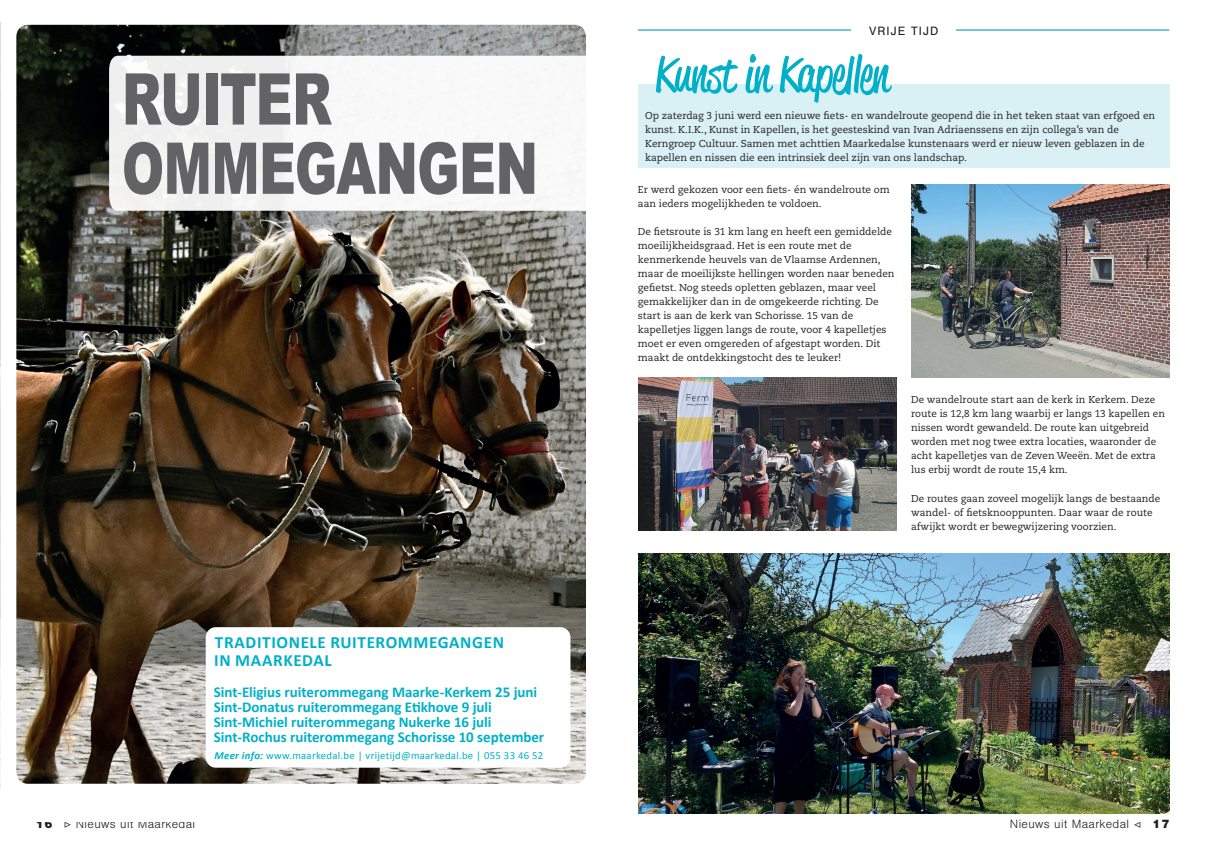
<style>
.page{position:relative;width:1205px;height:851px;background:#fff}
.page>*{position:absolute;margin:0;border:0;box-sizing:border-box;transform-origin:0 0}
.t1{font:900 71.38px/69.2px "Arial";letter-spacing:-.015em;color:#636366;scale:.71 1}
.t2{font:50px "Reklame Script";letter-spacing:-.01em;color:#00b0c8}
.t3{font:700 17.12px/17.8px "Calibri";letter-spacing:.035em;color:#00b0c8}
.t4{font:700 15px/15px "Calibri";letter-spacing:-.005em;color:#00b0c8}
.t5{font:300 12.5px "Nimbus San";letter-spacing:.03em;color:#231f20}
.t6{font:12.5px "Nimbus San";letter-spacing:.085em;color:#231f20}
.t7{font:10.75px "Calibri";letter-spacing:.025em;color:#00b0c8}
.t8{font:10px/14px "Caecilia LT Std";color:#231f20}
.s1{font-weight:700;font-style:italic}
.s2{font-weight:900}
.s3{font-family:"Minion Pro";font-weight:500}
</style>
<div class="page">
<hr style="left:638px;top:29px;width:531px;height:2px;background:#22a6be">
<div style="left:638px;top:85px;width:531px;height:83px;background:#d9f0f4"></div>
<img style="left:638px;top:377px;width:258px;height:153px">
<img style="left:911px;top:184px;width:258px;height:193px">
<img style="left:638px;top:553px;width:531px;height:259px">
<img style="left:0;top:22px;width:586px;height:769px">
<div style="left:206px;top:627px;width:364px;height:140px;background:#fff;border-radius:10px"></div>
<div style="left:851px;top:26px;width:105px;height:9px;background:#fff"></div>
<h1 class="t1" style="left:122px;top:62px;width:588px">RUITER<br>OMMEGANGEN</h1>
<h3 class="t3" style="left:214px;top:633px;width:291px">TRADITIONELE RUITEROMMEGANGEN<br>IN MAARKEDAL</h3>
<h3 class="t4" style="left:214px;top:683px;width:332px">Sint-Eligius ruiterommegang Maarke-Kerkem 25 juni Sint-Donatus ruiterommegang Etikhove 9 juli Sint-Michiel ruiterommegang Nukerke 16 juli Sint-Rochus ruiterommegang Schorisse 10 september</h3>
<p class="t7" style="left:214px;top:748px;width:330px"><span class="s1">Meer info:</span> www.maarkedal.be | vrijetijd@maarkedal.be | 055 33 46 52</p>
<p class="t6" style="left:869px;top:24px;width:71px">VRIJE TIJD</p>
<h2 class="t2" style="left:656px;top:40px;width:235px">Kunst in Kapellen</h2>
<p class="t8" style="left:645px;top:109px;width:512px">Op zaterdag 3 juni werd een nieuwe fiets- en wandelroute geopend die in het teken staat van erfgoed en kunst. K.I.K., Kunst in Kapellen, is het geesteskind van Ivan Adriaenssens en zijn collega’s van de Kerngroep Cultuur. Samen met achttien Maarkedalse kunstenaars werd er nieuw leven geblazen in de kapellen en nissen die een intrinsiek deel zijn van ons landschap.</p>
<p class="t8" style="left:638px;top:183px;width:253px">Er werd gekozen voor een fiets- én wandelroute om aan ieders mogelijkheden te voldoen.</p>
<p class="t8" style="left:638px;top:225px;width:258px">De fietsroute is 31 km lang en heeft een gemiddelde moeilijkheidsgraad. Het is een route met de kenmerkende heuvels van de Vlaamse Ardennen, maar de moeilijkste hellingen worden naar beneden gefietst. Nog steeds opletten geblazen, maar veel gemakkelijker dan in de omgekeerde richting. De start is aan de kerk van Schorisse. 15 van de kapelletjes liggen langs de route, voor 4 kapelletjes moet er even omgereden of afgestapt worden. Dit maakt de ontdekkingstocht des te leuker!</p>
<p class="t8" style="left:911px;top:393px;width:255px">De wandelroute start aan de kerk in Kerkem. Deze route is 12,8 km lang waarbij er langs 13 kapellen en nissen wordt gewandeld. De route kan uitgebreid worden met nog twee extra locaties, waaronder de acht kapelletjes van de Zeven Weeën. Met de extra lus erbij wordt de route 15,4 km.</p>
<p class="t8" style="left:911px;top:491px;width:251px">De routes gaan zoveel mogelijk langs de bestaande wandel- of fietsknooppunten. Daar waar de route afwijkt wordt er bewegwijzering voorzien.</p>
<p class="t5" style="left:35px;top:817px;width:161px"><span class="s2">16</span> <span class="s3">▷</span> Nieuws uit Maarkedal</p>
<p class="t5" style="left:1010px;top:817px;width:161px">Nieuws uit Maarkedal <span class="s3">◁</span> <span class="s2">17</span></p>
</div>
